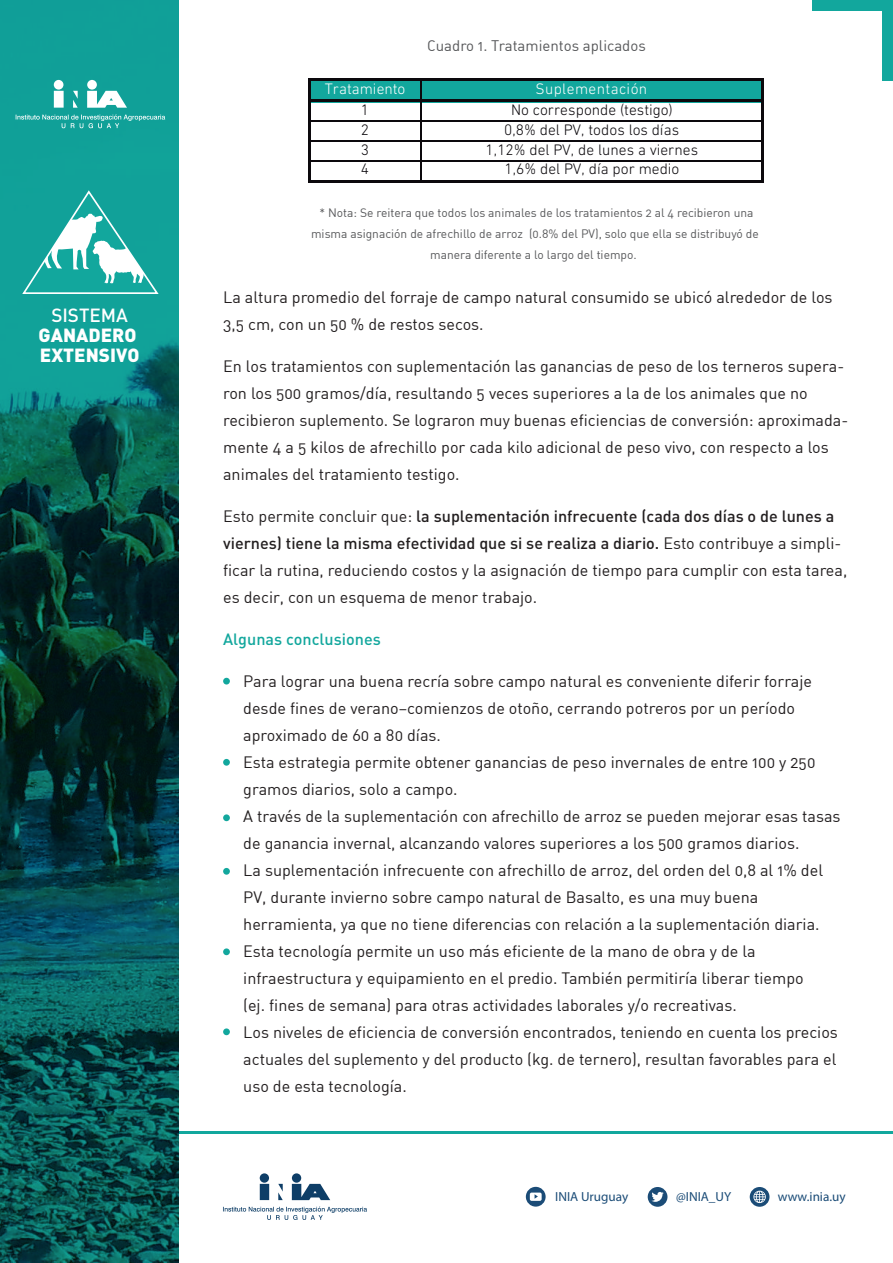
<style>
.page{position:relative;width:893px;height:1263px;background:#fff}
.page>*{position:absolute;margin:0;border:0;box-sizing:border-box;transform-origin:0 0}
.t1{font:900 18.75px/20.1px "DIN";color:#fff}
.t2{font:500 18.75px "DIN";color:#fff}
.t3{font:16.2px/27px "DIN Regular Alternate";color:#231f20}
.t4{font:500 16.2px/27px "DIN";color:#231f20}
.t5{font:500 16.2px "DIN";color:#12a79d}
.t6{font:300 15.45px "DIN Next LT Pro";color:#0c090d}
.t7{font:300 15.45px "DIN Next LT Pro";letter-spacing:.02em;color:#fff}
.t8{font:300 15.45px "DIN Next LT Pro";color:#fff}
.t9{font:15px "DIN Regular Alternate";color:#57585a}
.t10{font:13.2px "Myriad Pro";color:#1b4c77}
.t11{font:12px/21px "DIN Regular Alternate";color:#57585a;text-align:center}
.s1{font-family:"DIN Regular Alternate";font-weight:400}
</style>
<div class="page">
<div style="left:308px;top:80px;width:453px;height:22px;background:#12a79d"></div>
<svg style="left:0;top:0;width:179px;height:1263px;background:#095a57"></svg>
<svg style="left:21px;top:189px;width:139px;height:106px"></svg>
<hr style="left:179px;top:1131px;width:714px;height:2px;background:#12a79d">
<svg style="left:260px;top:1173px;width:70px;height:27px"></svg>
<svg style="left:223px;top:1206px;width:144px;height:14px"></svg>
<div style="left:526px;top:1187px;width:20px;height:19px;background:#1b4c77;border-radius:50%"></div>
<svg style="left:530px;top:1192px;width:12px;height:9px"></svg>
<div style="left:648px;top:1187px;width:19px;height:20px;background:#1b4c77;border-radius:50%"></div>
<div style="left:750px;top:1187px;width:19px;height:20px;background:#1b4c77;border-radius:50%"></div>
<svg style="left:651px;top:1192px;width:13px;height:10px"></svg>
<svg style="left:753px;top:1191px;width:13px;height:12px"></svg>
<div style="left:813px;top:0;width:80px;height:11px;background:#12a79d"></div>
<div style="left:882px;top:0;width:11px;height:80px;background:#12a79d"></div>
<svg style="left:54px;top:80px;width:73px;height:28px"></svg>
<svg style="left:16px;top:114px;width:149px;height:14px;background:#35aea7"></svg>
<hr style="left:311px;top:78px;width:110px;height:3px;background:#0c090d">
<hr style="left:423px;top:78px;width:338px;height:3px;background:#0c090d">
<hr style="left:308px;top:81px;width:3px;height:19px;background:#0c090d">
<hr style="left:761px;top:81px;width:3px;height:19px;background:#0c090d">
<hr style="left:311px;top:100px;width:110px;height:2px;background:#0c090d">
<hr style="left:423px;top:100px;width:338px;height:2px;background:#0c090d">
<hr style="left:308px;top:102px;width:3px;height:18px;background:#0c090d">
<hr style="left:761px;top:102px;width:3px;height:18px;background:#0c090d">
<hr style="left:311px;top:120px;width:110px;height:2px;background:#0c090d">
<hr style="left:422px;top:120px;width:339px;height:2px;background:#0c090d">
<hr style="left:308px;top:122px;width:3px;height:18px;background:#0c090d">
<hr style="left:761px;top:122px;width:3px;height:18px;background:#0c090d">
<hr style="left:311px;top:140px;width:110px;height:1px;background:#0c090d">
<hr style="left:422px;top:140px;width:339px;height:1px;background:#0c090d">
<hr style="left:308px;top:142px;width:3px;height:18px;background:#0c090d">
<hr style="left:761px;top:142px;width:3px;height:18px;background:#0c090d">
<hr style="left:311px;top:160px;width:110px;height:1px;background:#0c090d">
<hr style="left:422px;top:160px;width:339px;height:1px;background:#0c090d">
<hr style="left:308px;top:162px;width:3px;height:18px;background:#0c090d">
<hr style="left:311px;top:180px;width:110px;height:2px;background:#0c090d">
<svg style="left:421px;top:78px;width:2px;height:104px"></svg>
<hr style="left:423px;top:180px;width:338px;height:2px;background:#0c090d">
<hr style="left:761px;top:162px;width:3px;height:18px;background:#0c090d">
<div style="left:223px;top:678px;width:7px;height:6px;background:#12a79d;border-radius:50%"></div>
<div style="left:223px;top:759px;width:7px;height:7px;background:#12a79d;border-radius:50%"></div>
<div style="left:223px;top:814px;width:7px;height:7px;background:#12a79d;border-radius:50%"></div>
<div style="left:223px;top:868px;width:7px;height:7px;background:#12a79d;border-radius:50%"></div>
<div style="left:223px;top:948px;width:7px;height:7px;background:#12a79d;border-radius:50%"></div>
<div style="left:223px;top:1028px;width:7px;height:7px;background:#12a79d;border-radius:50%"></div>
<p class="t2" style="left:51px;top:303px;width:78px">SISTEMA</p>
<p class="t1" style="left:39px;top:324px;width:102px">GANADERO<br>EXTENSIVO</p>
<p class="t9" style="left:427px;top:36px;width:220px">Cuadro 1. Tratamientos aplicados</p>
<p class="t8" style="left:325px;top:80px;width:82px">Tratamiento</p>
<p class="t7" style="left:535px;top:80px;width:113px">Suplementación</p>
<p class="t6" style="left:361px;top:101px;width:10px">1</p>
<p class="t6" style="left:511px;top:101px;width:163px">No corresponde (testigo)</p>
<p class="t6" style="left:361px;top:121px;width:10px">2</p>
<p class="t6" style="left:504px;top:121px;width:176px">0,8% del PV, todos los días</p>
<p class="t6" style="left:361px;top:141px;width:10px">3</p>
<p class="t6" style="left:486px;top:141px;width:214px">1,12% del PV, de lunes a viernes</p>
<p class="t6" style="left:361px;top:160px;width:10px">4</p>
<p class="t6" style="left:505px;top:160px;width:176px">1,6% del PV, día por medio</p>
<p class="t11" style="left:311px;top:202px;width:449px">* Nota: Se reitera que todos los animales de los tratamientos 2 al 4 recibieron una misma asignación de afrechillo de arroz (0.8% del PV), solo que ella se distribuyó de manera diferente a lo largo del tiempo.</p>
<p class="t3" style="left:223px;top:283px;width:611px">La altura promedio del forraje de campo natural consumido se ubicó alrededor de los<br>3,5 cm, con un 50 % de restos secos.</p>
<p class="t3" style="left:223px;top:352px;width:627px">En los tratamientos con suplementación las ganancias de peso de los terneros supera&shy;ron los 500 gramos/día, resultando 5 veces superiores a la de los animales que no recibieron suplemento. Se lograron muy buenas eficiencias de conversión: aproximada&shy;mente 4 a 5 kilos de afrechillo por cada kilo adicional de peso vivo, con respecto a los animales del tratamiento testigo.</p>
<p class="t4" style="left:223px;top:502px;width:620px"><span class="s1">Esto permite concluir que:</span> la suplementación infrecuente (cada dos días o de lunes a viernes) tiene la misma efectividad que si se realiza a diario. <span class="s1">Esto contribuye a simpli-</span></p>
<p class="t3" style="left:223px;top:556px;width:626px">ficar la rutina, reduciendo costos y la asignación de tiempo para cumplir con esta tarea, es decir, con un esquema de menor trabajo.</p>
<p class="t5" style="left:223px;top:629px;width:159px">Algunas conclusiones</p>
<p class="t3" style="left:243px;top:667px;width:599px">Para lograr una buena recría sobre campo natural es conveniente diferir forraje desde fines de verano–comienzos de otoño, cerrando potreros por un período aproximado de 60 a 80 días.<br>Esta estrategia permite obtener ganancias de peso invernales de entre 100 y 250 gramos diarios, solo a campo.<br>A través de la suplementación con afrechillo de arroz se pueden mejorar esas tasas de ganancia invernal, alcanzando valores superiores a los 500 gramos diarios.<br>La suplementación infrecuente con afrechillo de arroz, del orden del 0,8 al 1% del PV, durante invierno sobre campo natural de Basalto, es una muy buena herramienta, ya que no tiene diferencias con relación a la suplementación diaria.<br>Esta tecnología permite un uso más eficiente de la mano de obra y de la infraestructura y equipamiento en el predio. También permitiría liberar tiempo<br>(ej. fines de semana) para otras actividades laborales y/o recreativas.<br>Los niveles de eficiencia de conversión encontrados, teniendo en cuenta los precios actuales del suplemento y del producto (kg. de ternero), resultan favorables para el uso de esta tecnología.</p>
<p class="t10" style="left:555px;top:1189px;width:75px">INIA Uruguay</p>
<p class="t10" style="left:676px;top:1189px;width:57px">@INIA_UY</p>
<p class="t10" style="left:778px;top:1189px;width:69px">www.inia.uy</p>
</div>
